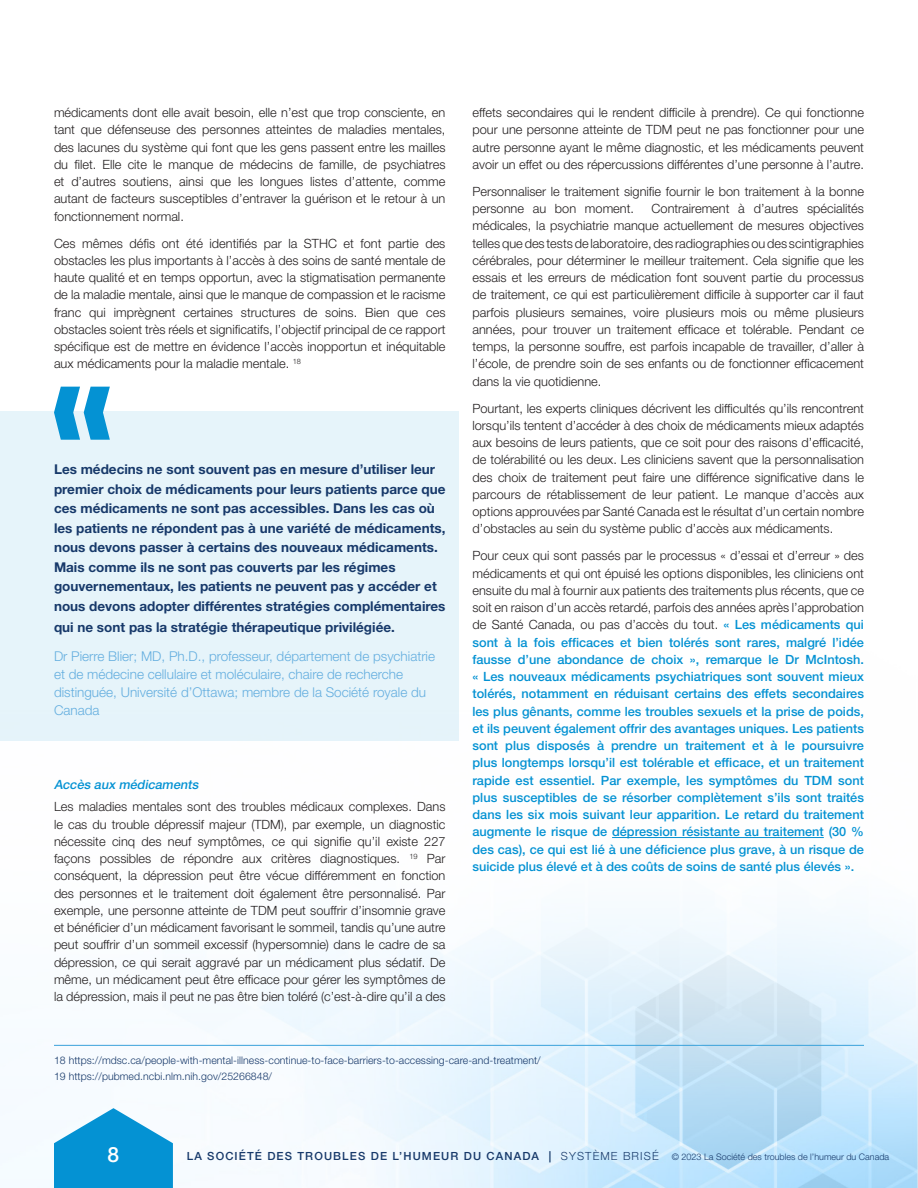
<style>
.page{position:relative;width:918px;height:1188px;background:#fff}
.page>*{position:absolute;margin:0;border:0;box-sizing:border-box;transform-origin:0 0}
.t1{font:500 21px "Helvetica Neue LT Std";color:#fff}
.Sub_title{font:700 13.5px/19.5px "Helvetica Neue LT Std";color:#17396a}
.Sub_title-2{font:300 13.5px/18px "Helvetica Neue LT Std";color:#64aedf}
.Body_text{font:300 12.75px/17.2px "Helvetica Neue LT Std";color:#231f20;text-align:justify}
.Body_text-2{font:500 12.75px/17.2px "Helvetica Neue LT Std";color:#0492d3;text-align:justify}
.Sub_title-3{font:italic 500 12.75px "Helvetica Neue LT Std";color:#0492d3}
.Body_text-3{font:300 10.5px "Helvetica Neue LT Std";letter-spacing:.005em;color:#17396a}
.t2{font:300 9px "Helvetica Neue LT Std";color:#17396a}
.s1{font-weight:300;color:#231f20}
.s2{font-weight:500;font-size:11.25px}
.s3{font-size:11.25px}
</style>
<div class="page">
<img style="left:0;top:912px;width:918px;height:276px">
<svg style="left:54px;top:1108px;width:119px;height:80px"></svg>
<hr style="left:612px;top:837px;width:212px;height:1px;background:#0492d3">
<hr style="left:54px;top:1045px;width:810px;height:1px;background:#39a1da">
<div style="left:0;top:412px;width:459px;height:329px;background:#e6f4fa"></div>
<svg style="left:54px;top:387px;width:56px;height:53px"></svg>
<p class="Body_text" style="left:54px;top:104px;width:393px">médicaments dont elle avait besoin, elle n’est que trop consciente, en tant que défenseuse des personnes atteintes de maladies mentales, des lacunes du système qui font que les gens passent entre les mailles du filet. Elle cite le manque de médecins de famille, de psychiatres et d’autres soutiens, ainsi que les longues listes d’attente, comme autant de facteurs susceptibles d’entraver la guérison et le retour à un fonctionnement normal.</p>
<p class="Body_text" style="left:54px;top:234px;width:393px">Ces mêmes défis ont été identifiés par la STHC et font partie des obstacles les plus importants à l’accès à des soins de santé mentale de haute qualité et en temps opportun, avec la stigmatisation permanente de la maladie mentale, ainsi que le manque de compassion et le racisme franc qui imprègnent certaines structures de soins. Bien que ces obstacles soient très réels et significatifs, l’objectif principal de ce rapport spécifique est de mettre en évidence l’accès inopportun et inéquitable aux médicaments pour la maladie mentale. <sup>18</sup></p>
<p class="Sub_title" style="left:54px;top:459px;width:393px">Les médecins ne sont souvent pas en mesure d’utiliser leur premier choix de médicaments pour leurs patients parce que ces médicaments ne sont pas accessibles. Dans les cas où les patients ne répondent pas à une variété de médicaments, nous devons passer à certains des nouveaux médicaments.<br>Mais comme ils ne sont pas couverts par les régimes gouvernementaux, les patients ne peuvent pas y accéder et nous devons adopter différentes stratégies complémentaires</p>
<p class="Sub_title" style="left:54px;top:617px;width:342px">qui ne sont pas la stratégie thérapeutique privilégiée.</p>
<p class="Sub_title-2" style="left:54px;top:647px;width:383px">Dr Pierre Blier; MD, Ph.D., professeur, département de psychiatrie et de médecine cellulaire et moléculaire, chaire de recherche distinguée, Université d’Ottawa; membre de la Société royale du Canada</p>
<p class="Sub_title-3" style="left:54px;top:777px;width:148px">Accès aux médicaments</p>
<p class="Body_text" style="left:54px;top:798px;width:393px">Les maladies mentales sont des troubles médicaux complexes. Dans le cas du trouble dépressif majeur (TDM), par exemple, un diagnostic nécessite cinq des neuf symptômes, ce qui signifie qu’il existe 227 façons possibles de répondre aux critères diagnostiques. <sup>19</sup> Par conséquent, la dépression peut être vécue différemment en fonction des personnes et le traitement doit également être personnalisé. Par exemple, une personne atteinte de TDM peut souffrir d’insomnie grave et bénéficier d’un médicament favorisant le sommeil, tandis qu’une autre peut souffrir d’un sommeil excessif (hypersomnie) dans le cadre de sa dépression, ce qui serait aggravé par un médicament plus sédatif. De même, un médicament peut être efficace pour gérer les symptômes de la dépression, mais il peut ne pas être bien toléré (c’est-à-dire qu’il a des</p>
<p class="Body_text" style="left:472px;top:104px;width:393px">effets secondaires qui le rendent difficile à prendre). Ce qui fonctionne pour une personne atteinte de TDM peut ne pas fonctionner pour une autre personne ayant le même diagnostic, et les médicaments peuvent avoir un effet ou des répercussions différentes d’une personne à l’autre.</p>
<p class="Body_text" style="left:472px;top:182px;width:393px">Personnaliser le traitement signifie fournir le bon traitement à la bonne personne au bon moment.</p>
<p class="Body_text" style="left:472px;top:200px;width:393px;text-indent:179px">Contrairement à d’autres spécialités médicales, la psychiatrie manque actuellement de mesures objectives telles que des tests de laboratoire, des radiographies ou des scintigraphies cérébrales, pour déterminer le meilleur traitement. Cela signifie que les essais et les erreurs de médication font souvent partie du processus de traitement, ce qui est particulièrement difficile à supporter car il faut parfois plusieurs semaines, voire plusieurs mois ou même plusieurs années, pour trouver un traitement efficace et tolérable. Pendant ce temps, la personne souffre, est parfois incapable de travailler, d’aller à l’école, de prendre soin de ses enfants ou de fonctionner efficacement dans la vie quotidienne.</p>
<p class="Body_text" style="left:472px;top:399px;width:393px">Pourtant, les experts cliniques décrivent les difficultés qu’ils rencontrent lorsqu’ils tentent d’accéder à des choix de médicaments mieux adaptés aux besoins de leurs patients, que ce soit pour des raisons d’efficacité, de tolérabilité ou les deux. Les cliniciens savent que la personnalisation des choix de traitement peut faire une différence significative dans le parcours de rétablissement de leur patient. Le manque d’accès aux options approuvées par Santé Canada est le résultat d’un certain nombre d’obstacles au sein du système public d’accès aux médicaments.</p>
<p class="Body_text-2" style="left:472px;top:547px;width:393px"><span class="s1">Pour ceux qui sont passés par le processus « d’essai et d’erreur » des médicaments et qui ont épuisé les options disponibles, les cliniciens ont ensuite du mal à fournir aux patients des traitements plus récents, que ce soit en raison d’un accès retardé, parfois des années après l’approbation de Santé Canada, ou pas d’accès du tout.</span> « Les médicaments qui sont à la fois efficaces et bien tolérés sont rares, malgré l’idée fausse d’une abondance de choix », remarque le Dr McIntosh. « Les nouveaux médicaments psychiatriques sont souvent mieux tolérés, notamment en réduisant certains des effets secondaires les plus gênants, comme les troubles sexuels et la prise de poids, et ils peuvent également offrir des avantages uniques. Les patients sont plus disposés à prendre un traitement et à le poursuivre plus longtemps lorsqu’il est tolérable et efficace, et un traitement rapide est essentiel. Par exemple, les symptômes du TDM sont plus susceptibles de se résorber complètement s’ils sont traités dans les six mois suivant leur apparition. Le retard du traitement augmente le risque de dépression résistante au traitement (30 % des cas), ce qui est lié à une déficience plus grave, à un risque de suicide plus élevé et à des coûts de soins de santé plus élevés ».</p>
<p class="Body_text-3" style="left:54px;top:1054px;width:488px">18 https://mdsc.ca/people-with-mental-illness-continue-to-face-barriers-to-accessing-care-and-treatment/</p>
<p class="Body_text-3" style="left:54px;top:1070px;width:220px">19 https://pubmed.ncbi.nlm.nih.gov/25266848/</p>
<h1 class="t1" style="left:108px;top:1142px;width:13px">8</h1>
<p class="t2" style="left:187px;top:1151px;width:704px"><span class="s2">LA SOCIÉTÉ DES TROUBLES DE L’HUMEUR DU CANADA |</span> <span class="s3">SYSTÈME BRISÉ</span> © 2023 La Société des troubles de l’humeur du Canada</p>
</div>
